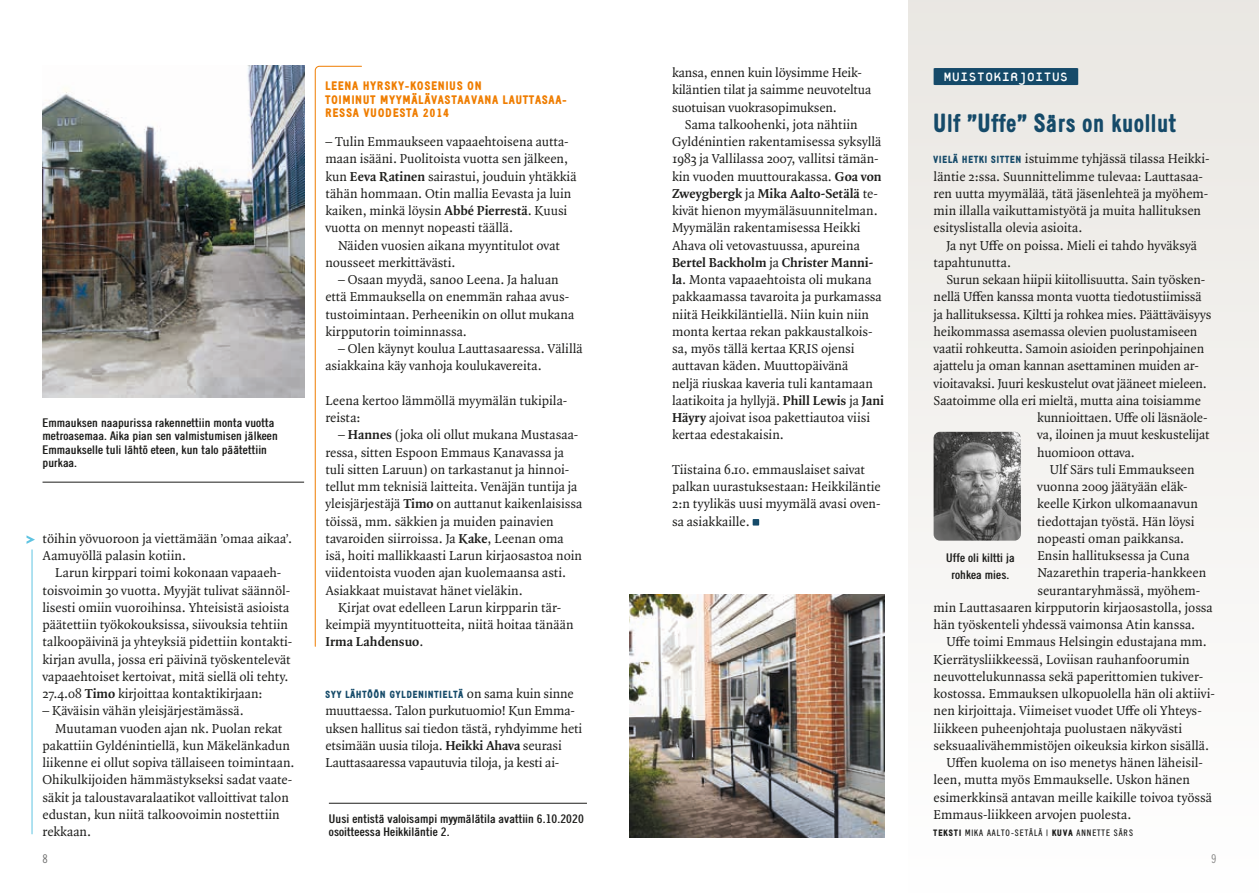
<style>
.page{position:relative;width:1259px;height:893px;background:#fff}
.page>*{position:absolute;margin:0;border:0;box-sizing:border-box;transform-origin:0 0}
.t1{font:900 25.5px "Emmaus";letter-spacing:.01em;color:#154a69;scale:.95 1}
.t2{font:18px "Platelet";color:#fff}
.t3{font:13.8px/17.2px "Quadraat OT";color:#1d1d1b}
.t4{font:700 13.8px "Quadraat OT";color:#1d1d1b}
.t5{font:700 12px/13.5px "Emmaus";color:#1d1d1b}
.t6{font:900 12px/13.5px "Emmaus";letter-spacing:.075em;color:#ef7d00}
.t7{font:300 12px "Emmaus";color:#70706f}
.t8{font:900 10.05px "Emmaus";letter-spacing:.075em;color:#154a69}
.t9{font:9px "Emmausdemi";letter-spacing:.1em;color:#1d1d1b}
.s1{font-weight:700}
.s2{font-weight:400}
.s3{font-family:"Quadraat OT";font-weight:400;font-size:13.8px;color:#1d1d1b}
.s4{font-family:"Emmaus";font-weight:900;font-size:10.05px;color:#154a69}
.s5{font-family:"Emmaus";font-weight:900}
</style>
<div class="page">
<div style="left:908px;top:0;width:351px;height:893px;background:linear-gradient(to right,#f4f3f0,#f4f2f0)"></div>
<img style="left:933px;top:432px;width:88px;height:109px">
<img style="left:629px;top:595px;width:255px;height:243px">
<img style="left:43px;top:66px;width:261px;height:331px">
<hr style="left:329px;top:803px;width:258px;height:1px;background:#1d1d1b">
<svg style="left:27px;top:535px;width:8px;height:9px"></svg>
<div style="left:752px;top:519px;width:7px;height:7px;background:#154a69"></div>
<hr style="left:43px;top:482px;width:261px;height:1px;background:#1d1d1b">
<svg style="left:314px;top:66px;width:48px;height:581px"></svg>
<hr style="left:32px;top:550px;width:1px;height:284px;background:#5fc4e2">
<div style="left:933px;top:68px;width:145px;height:17px;background:#154a69"></div>
<p class="t5" style="left:43px;top:415px;width:237px">Emmauksen naapurissa rakennettiin monta vuotta metroasemaa. Aika pian sen valmistumisen jälkeen Emmaukselle tuli lähtö eteen, kun talo päätettiin purkaa.</p>
<p class="t3" style="left:43px;top:530px;width:251px">töihin yövuoroon ja viettämään ’omaa aikaa’.<br>Aamuyöllä palasin kotiin.</p>
<p class="t3" style="left:43px;top:564px;width:251px;text-indent:13px">Larun kirppari toimi kokonaan vapaaeh&shy;toisvoimin 30 vuotta. Myyjät tulivat säännöl&shy;lisesti omiin vuoroihinsa. Yhteisistä asioista päätettiin työkokouksissa, siivouksia tehtiin talkoopäivinä ja yhteyksiä pidettiin kontakti&shy;kirjan avulla, jossa eri päivinä työskentelevät vapaaehtoiset kertoivat, mitä siellä oli tehty.<br>27.4.08 <span class="s1">Timo</span> kirjoittaa kontaktikirjaan:</p>
<p class="t3" style="left:43px;top:702px;width:203px">– Käväisin vähän yleisjärjestämässä.</p>
<p class="t3" style="left:55px;top:719px;width:228px">Muutaman vuoden ajan nk. Puolan rekat</p>
<p class="t3" style="left:43px;top:737px;width:249px">pakattiin Gyldénintiellä, kun Mäkelänkadun</p>
<p class="t3" style="left:43px;top:754px;width:253px">liikenne ei ollut sopiva tällaiseen toimintaan.</p>
<p class="t3" style="left:43px;top:771px;width:251px">Ohikulkijoiden hämmästykseksi sadat vaate-</p>
<p class="t3" style="left:43px;top:788px;width:248px">säkit ja taloustavaralaatikot valloittivat talon</p>
<p class="t3" style="left:43px;top:806px;width:239px">edustan, kun niitä talkoovoimin nostettiin</p>
<p class="t3" style="left:43px;top:823px;width:50px">rekkaan.</p>
<p class="t6" style="left:325px;top:79px;width:243px">LEENA HYRSKY-KOSENIUS ON<br>TOIMINUT MYYMÄLÄVASTAAVANA LAUTTASAA-<br>RESSA VUODESTA 2014</p>
<p class="t3" style="left:325px;top:133px;width:253px">– Tulin Emmaukseen vapaaehtoisena autta&shy;maan isääni. Puolitoista vuotta sen jälkeen, kun <span class="s1">Eeva Ratinen</span> sairastui, jouduin yhtäkkiä tähän hommaan. Otin mallia Eevasta ja luin kaiken, minkä löysin <span class="s1">Abbé Pierrestä</span>. Kuusi vuotta on mennyt nopeasti täällä.</p>
<p class="t3" style="left:325px;top:236px;width:236px;text-indent:13px">Näiden vuosien aikana myyntitulot ovat nousseet merkittävästi.</p>
<p class="t3" style="left:325px;top:271px;width:250px;text-indent:13px">– Osaan myydä, sanoo Leena. Ja haluan että Emmauksella on enemmän rahaa avus&shy;tustoimintaan. Perheenikin on ollut mukana kirpputorin toiminnassa.</p>
<p class="t3" style="left:325px;top:340px;width:259px;text-indent:13px">– Olen käynyt koulua Lauttasaaressa. Välillä asiakkaina käy vanhoja koulukavereita.</p>
<p class="t3" style="left:325px;top:392px;width:243px">Leena kertoo lämmöllä myymälän tukipila&shy;reista:</p>
<p class="t3" style="left:338px;top:426px;width:242px">– <span class="s1">Hannes</span> (joka oli ollut mukana Mustasaa-</p>
<p class="t3" style="left:325px;top:443px;width:240px">ressa, sitten Espoon Emmaus Kanavassa ja</p>
<p class="t3" style="left:325px;top:461px;width:245px">tuli sitten Laruun) on tarkastanut ja hinnoi-</p>
<p class="t3" style="left:325px;top:478px;width:254px">tellut mm teknisiä laitteita. Venäjän tuntija ja</p>
<p class="t3" style="left:325px;top:495px;width:258px">yleisjärjestäjä <span class="s1">Timo</span> on auttanut kaikenlaisissa</p>
<p class="t3" style="left:325px;top:512px;width:230px">töissä, mm. säkkien ja muiden painavien</p>
<p class="t3" style="left:325px;top:530px;width:240px">tavaroiden siirroissa. Ja <span class="s1">Kake</span>, Leenan oma</p>
<p class="t3" style="left:325px;top:547px;width:258px">isä, hoiti mallikkaasti Larun kirjaosastoa noin</p>
<p class="t3" style="left:325px;top:564px;width:242px">viidentoista vuoden ajan kuolemaansa asti.</p>
<p class="t3" style="left:325px;top:581px;width:199px">Asiakkaat muistavat hänet vieläkin.</p>
<p class="t3" style="left:338px;top:599px;width:225px">Kirjat ovat edelleen Larun kirpparin tär-</p>
<p class="t3" style="left:325px;top:616px;width:250px">keimpiä myyntituotteita, niitä hoitaa tänään</p>
<p class="t4" style="left:325px;top:632px;width:99px">Irma Lahdensuo<span class="s2">.</span></p>
<p class="t8" style="left:325px;top:689px;width:250px">SYY LÄHTÖÖN GYLDENINTIELTÄ <span class="s3">on sama kuin sinne</span></p>
<p class="t3" style="left:325px;top:702px;width:258px">muuttaessa. Talon purkutuomio! Kun Emma&shy;uksen hallitus sai tiedon tästä, ryhdyimme heti etsimään uusia tiloja. <span class="s1">Heikki Ahava</span> seurasi Lauttasaaressa vapautuvia tiloja, ja kesti ai-</p>
<p class="t5" style="left:329px;top:811px;width:256px">Uusi entistä valoisampi myymälätila avattiin 6.10.2020 osoitteessa Heikkiläntie 2.</p>
<p class="t3" style="left:672px;top:64px;width:201px">kansa, ennen kuin löysimme Heik&shy;kiläntien tilat ja saimme neuvoteltua suotuisan vuokrasopimuksen.</p>
<p class="t3" style="left:672px;top:116px;width:213px;text-indent:13px">Sama talkoohenki, jota nähtiin Gyldénintien rakentamisessa syksyllä 1983 ja Vallilassa 2007, vallitsi tämän&shy;kin vuoden muuttourakassa. <span class="s1">Goa von Zweygbergk</span> ja <span class="s1">Mika Aalto-Setälä</span> te&shy;kivät hienon myymäläsuunnitelman.<br>Myymälän rakentamisessa Heikki Ahava oli vetovastuussa, apureina <span class="s1">Bertel Backholm</span> ja <span class="s1">Christer Manni&shy;la</span>. Monta vapaaehtoista oli mukana pakkaamassa tavaroita ja purkamassa niitä Heikkiläntiellä. Niin kuin niin monta kertaa rekan pakkaustalkois&shy;sa, myös tällä kertaa KRIS ojensi auttavan käden. Muuttopäivänä<br>neljä riuskaa kaveria tuli kantamaan laatikoita ja hyllyjä. <span class="s1">Phill Lewis</span> ja <span class="s1">Jani Häyry</span> ajoivat isoa pakettiautoa viisi kertaa edestakaisin.</p>
<p class="t3" style="left:672px;top:461px;width:210px">Tiistaina 6.10. emmauslaiset saivat palkan uurastuksestaan: Heikkiläntie 2:n tyylikäs uusi myymälä avasi oven&shy;sa asiakkaille.</p>
<h2 class="t2" style="left:943px;top:68px;width:126px">MUISTOKIRJOITUS</h2>
<h1 class="t1" style="left:933px;top:109px;width:257px">Ulf ”Uffe” Särs on kuollut</h1>
<p class="t3" style="left:933px;top:150px;width:277px"><span class="s4">VIELÄ HETKI SITTEN</span> istuimme tyhjässä tilassa Heikki&shy;läntie 2:ssa. Suunnittelimme tulevaa: Lauttasaa&shy;ren uutta myymälää, tätä jäsenlehteä ja myöhem&shy;min illalla vaikuttamistyötä ja muita hallituksen esityslistalla olevia asioita.</p>
<p class="t3" style="left:933px;top:236px;width:265px;text-indent:13px">Ja nyt Uffe on poissa. Mieli ei tahdo hyväksyä tapahtunutta.</p>
<p class="t3" style="left:946px;top:271px;width:260px">Surun sekaan hiipii kiitollisuutta. Sain työsken-</p>
<p class="t3" style="left:933px;top:288px;width:269px">nellä Uffen kanssa monta vuotta tiedotustiimissä</p>
<p class="t3" style="left:933px;top:305px;width:279px">ja hallituksessa. Kiltti ja rohkea mies. Päättäväisyys</p>
<p class="t3" style="left:933px;top:323px;width:265px">heikommassa asemassa olevien puolustamiseen</p>
<p class="t3" style="left:933px;top:340px;width:272px">vaatii rohkeutta. Samoin asioiden perinpohjainen</p>
<p class="t3" style="left:933px;top:357px;width:267px">ajattelu ja oman kannan asettaminen muiden ar-</p>
<p class="t3" style="left:933px;top:374px;width:275px">vioitavaksi. Juuri keskustelut ovat jääneet mieleen.</p>
<p class="t3" style="left:933px;top:392px;width:269px">Saatoimme olla eri mieltä, mutta aina toisiamme</p>
<p class="t3" style="left:1037px;top:409px;width:172px">kunnioittaen. Uffe oli läsnäole-</p>
<p class="t3" style="left:1037px;top:426px;width:174px">va, iloinen ja muut keskustelijat</p>
<p class="t3" style="left:1037px;top:443px;width:99px">huomioon ottava.</p>
<p class="t3" style="left:1050px;top:461px;width:146px">Ulf Särs tuli Emmaukseen</p>
<p class="t3" style="left:1037px;top:478px;width:152px">vuonna 2009 jäätyään eläk-</p>
<p class="t3" style="left:1037px;top:495px;width:162px">keelle Kirkon ulkomaanavun</p>
<p class="t3" style="left:1037px;top:512px;width:159px">tiedottajan työstä. Hän löysi</p>
<p class="t3" style="left:1037px;top:530px;width:149px">nopeasti oman paikkansa.</p>
<p class="t3" style="left:1037px;top:547px;width:154px">Ensin hallituksessa ja Cuna</p>
<p class="t3" style="left:1037px;top:564px;width:170px">Nazarethin traperia-hankkeen</p>
<p class="t3" style="left:1037px;top:581px;width:164px">seurantaryhmässä, myöhem-</p>
<p class="t3" style="left:933px;top:599px;width:281px">min Lauttasaaren kirpputorin kirjaosastolla, jossa</p>
<p class="t3" style="left:933px;top:616px;width:263px">hän työskenteli yhdessä vaimonsa Atin kanssa.</p>
<p class="t3" style="left:946px;top:633px;width:262px">Uffe toimi Emmaus Helsingin edustajana mm.</p>
<p class="t3" style="left:933px;top:650px;width:258px">Kierrätysliikkeessä, Loviisan rauhanfoorumin</p>
<p class="t3" style="left:933px;top:668px;width:271px">neuvottelukunnassa sekä paperittomien tukiver-</p>
<p class="t3" style="left:933px;top:685px;width:283px">kostossa. Emmauksen ulkopuolella hän oli aktiivi-</p>
<p class="t3" style="left:933px;top:702px;width:270px">nen kirjoittaja. Viimeiset vuodet Uffe oli Yhteys-</p>
<p class="t3" style="left:933px;top:719px;width:250px">liikkeen puheenjohtaja puolustaen näkyvästi</p>
<p class="t3" style="left:933px;top:737px;width:277px">seksuaalivähemmistöjen oikeuksia kirkon sisällä.</p>
<p class="t3" style="left:946px;top:754px;width:258px">Uffen kuolema on iso menetys hänen läheisil-</p>
<p class="t3" style="left:933px;top:771px;width:258px">leen, mutta myös Emmaukselle. Uskon hänen</p>
<p class="t3" style="left:933px;top:788px;width:280px">esimerkkinsä antavan meille kaikille toivoa työssä</p>
<p class="t3" style="left:933px;top:806px;width:199px">Emmaus-liikkeen arvojen puolesta.</p>
<p class="t9" style="left:933px;top:828px;width:201px"><span class="s5">TEKSTI</span> MIKA AALTO-SETÄLÄ | <span class="s5">KUVA</span> ANNETTE SÄRS</p>
<p class="t5" style="left:946px;top:550px;width:70px;line-height:16.5px;text-align:center">Uffe oli kiltti ja rohkea mies.</p>
<p class="t7" style="left:43px;top:852px;width:7px">8</p>
<p class="t7" style="left:1211px;top:852px;width:7px">9</p>
</div>
